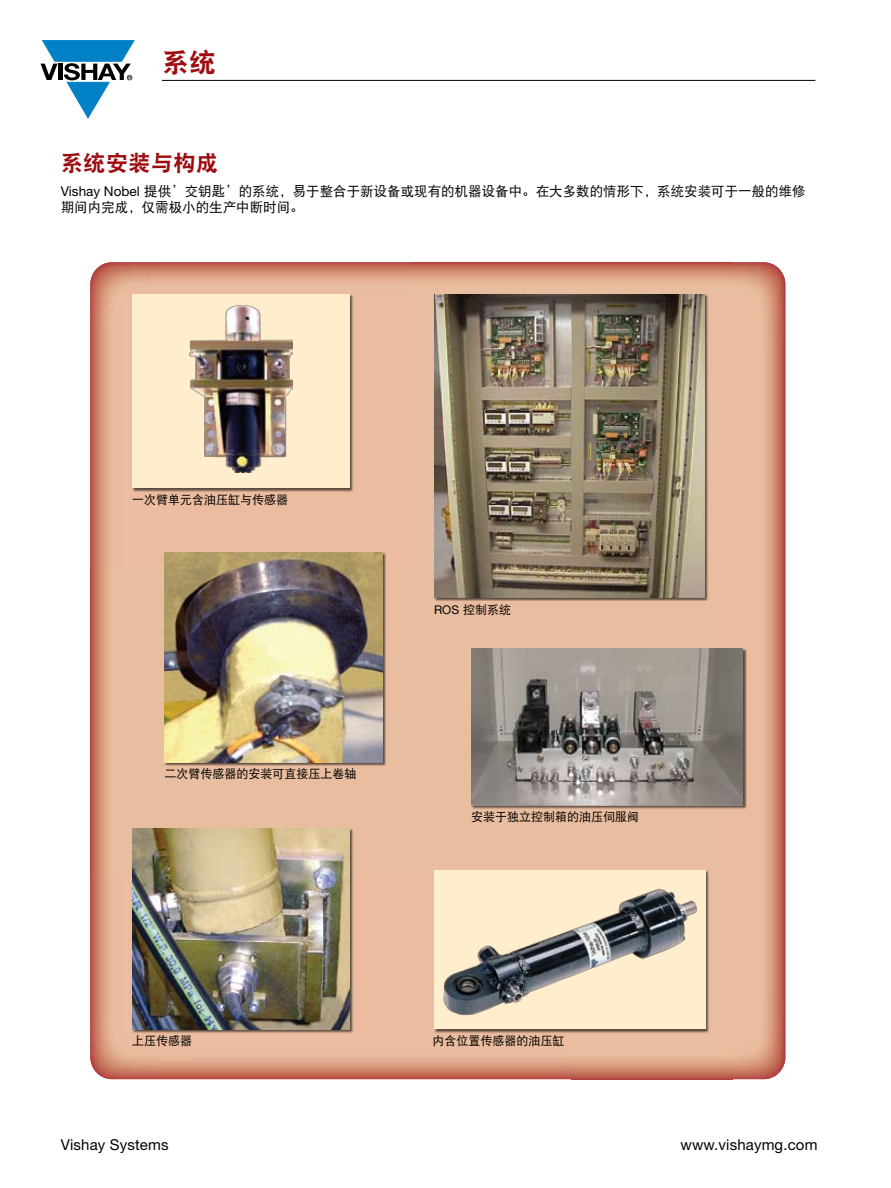
<style>
.page{position:relative;width:891px;height:1188px;background:#fff}
.page>*{position:absolute;margin:0;border:0;box-sizing:border-box;transform-origin:0 0}
.t1{font:27px "DFP Hei W9";color:#9e0b0f}
.t2{font:22.5px "DFP Hei W9";color:#9e0b0f}
.t3{font:15px "Helvetica Neue LT Std";letter-spacing:.01em;color:#000}
.t4{font:13.5px/16.5px "DFP Hei W5";color:#000}
.t5{font:12px "DFP Hei W5";color:#000}
.s1{font-family:"Helvetica Neue LT Std"}
</style>
<div class="page">
<svg style="left:41px;top:40px;width:93px;height:78px"></svg>
<hr style="left:162px;top:80px;width:653px;height:1px;background:#000">
<img style="left:90px;top:262px;width:695px;height:817px">
<div style="left:471px;top:649px;width:276px;height:161px;background:#000;opacity:.6"></div>
<img style="left:471px;top:649px;width:272px;height:156px">
<div style="left:434px;top:870px;width:276px;height:163px;background:#000;opacity:.6"></div>
<div style="left:434px;top:870px;width:271px;height:159px;background:#ffeece"></div>
<img style="left:443px;top:888px;width:254px;height:128px">
<div style="left:165px;top:552px;width:221px;height:214px;background:#000;opacity:.6"></div>
<img style="left:165px;top:552px;width:217px;height:210px">
<div style="left:132px;top:829px;width:222px;height:204px;background:#000;opacity:.6"></div>
<img style="left:132px;top:829px;width:218px;height:200px">
<div style="left:434px;top:294px;width:274px;height:307px;background:#000;opacity:.6"></div>
<img style="left:434px;top:294px;width:270px;height:303px">
<div style="left:132px;top:294px;width:222px;height:198px;background:#000;opacity:.6"></div>
<div style="left:132px;top:294px;width:218px;height:194px;background:#ffeece"></div>
<img style="left:189px;top:305px;width:103px;height:167px">
<h1 class="t1" style="left:162px;top:48px;width:55px">系统</h1>
<h2 class="t2" style="left:61px;top:150px;width:159px">系统安装与构成</h2>
<p class="t4" style="left:61px;top:182px;width:746px"><span class="s1">Vishay Nobel</span> 提供’交钥匙’的系统，易于整合于新设备或现有的机器设备中。在大多数的情形下，系统安装可于一般的维修期间内完成，仅需极小的生产中断时间。</p>
<p class="t5" style="left:132px;top:493px;width:157px">一次臂单元含油压缸与传感器</p>
<p class="t5" style="left:165px;top:768px;width:193px">二次臂传感器的安装可直接压上卷轴</p>
<p class="t5" style="left:434px;top:604px;width:79px"><span class="s1">ROS</span> 控制系统</p>
<p class="t5" style="left:471px;top:811px;width:169px">安装于独立控制箱的油压伺服阀</p>
<p class="t5" style="left:132px;top:1035px;width:61px">上压传感器</p>
<p class="t5" style="left:432px;top:1035px;width:133px">内含位置传感器的油压缸</p>
<p class="t3" style="left:61px;top:1136px;width:109px">Vishay Systems</p>
<p class="t3" style="left:681px;top:1136px;width:138px">www.vishaymg.com</p>
</div>
